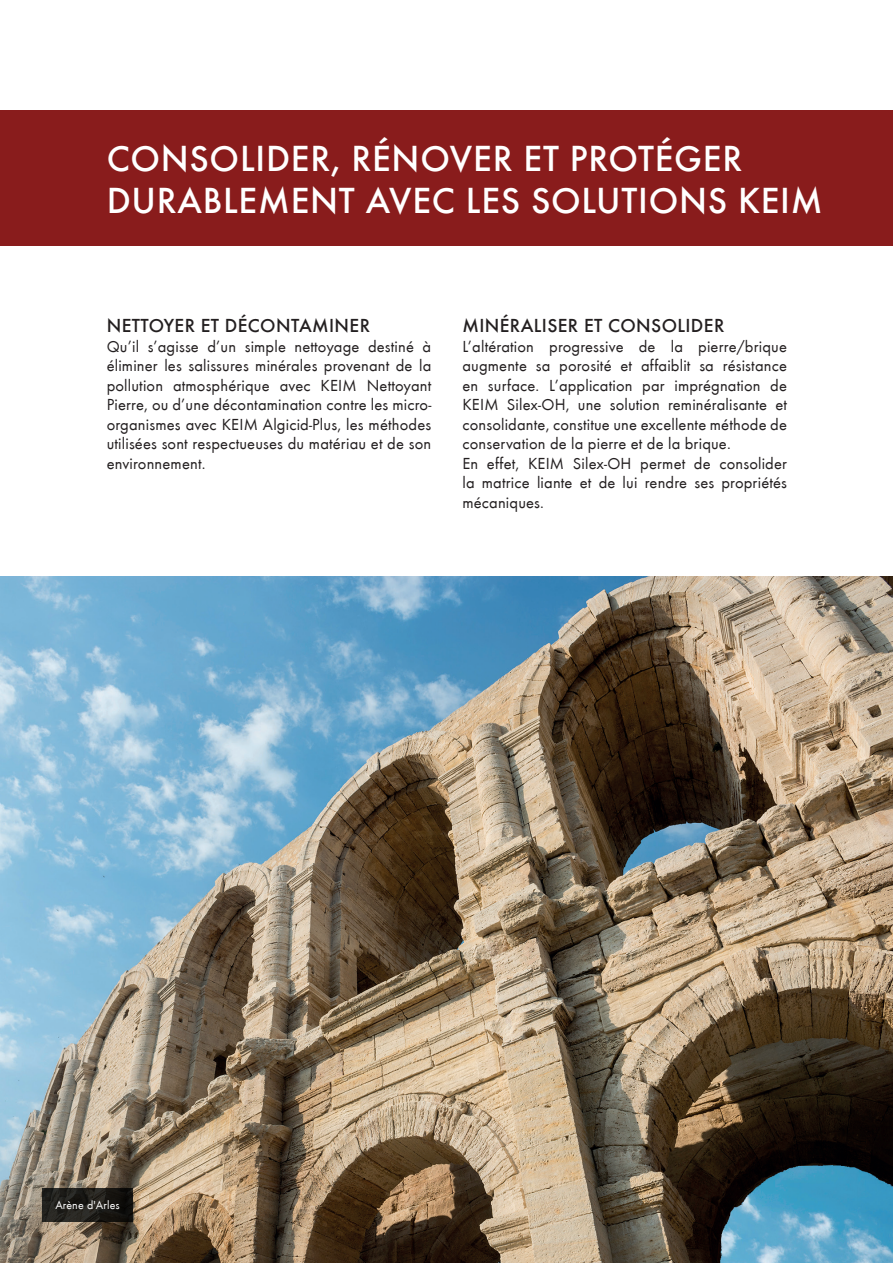
<style>
.page{position:relative;width:893px;height:1263px;background:#fff}
.page>*{position:absolute;margin:0;border:0;box-sizing:border-box;transform-origin:0 0}
.t1{font:500 37.5px "Futura T";letter-spacing:.02em;color:#fff}
.t2{font:500 19.5px "Futura T";letter-spacing:.02em;color:#231f20}
.t3{font:16.5px/19.5px "Futura T Boo";letter-spacing:.01em;color:#231f20;text-align:justify}
.t4{font:12px "Futura T Boo";letter-spacing:.01em;color:#fff}
</style>
<div class="page">
<div style="left:0;top:111px;width:893px;height:135px;background:#891c1c"></div>
<img style="left:0;top:576px;width:893px;height:687px">
<svg style="left:43px;top:1188px;width:90px;height:33px;background:#1c1b17"></svg>
<p class="t1" style="left:107px;top:137px;width:637px">CONSOLIDER, RÉNOVER ET PROTÉGER</p>
<p class="t1" style="left:107px;top:179px;width:717px">DURABLEMENT AVEC LES SOLUTIONS KEIM</p>
<p class="t2" style="left:107px;top:314px;width:265px">NETTOYER ET DÉCONTAMINER</p>
<p class="t3" style="left:107px;top:337px;width:326px">Qu’il s’agisse d’un simple nettoyage destiné à éliminer les salissures minérales provenant de la pollution atmosphérique avec KEIM Nettoyant Pierre, ou d’une décontamination contre les micro&shy;organismes avec KEIM Algicid-Plus, les méthodes utilisées sont respectueuses du matériau et de son environnement.</p>
<p class="t2" style="left:462px;top:314px;width:263px">MINÉRALISER ET CONSOLIDER</p>
<p class="t3" style="left:462px;top:337px;width:326px">L’altération progressive de la pierre/brique augmente sa porosité et affaiblit sa résistance en surface. L’application par imprégnation de KEIM Silex-OH, une solution reminéralisante et consolidante, constitue une excellente méthode de conservation de la pierre et de la brique.</p>
<p class="t3" style="left:462px;top:454px;width:326px">En effet, KEIM Silex-OH permet de consolider la matrice liante et de lui rendre ses propriétés mécaniques.</p>
<p class="t4" style="left:55px;top:1198px;width:66px">Arène d'Arles</p>
</div>
